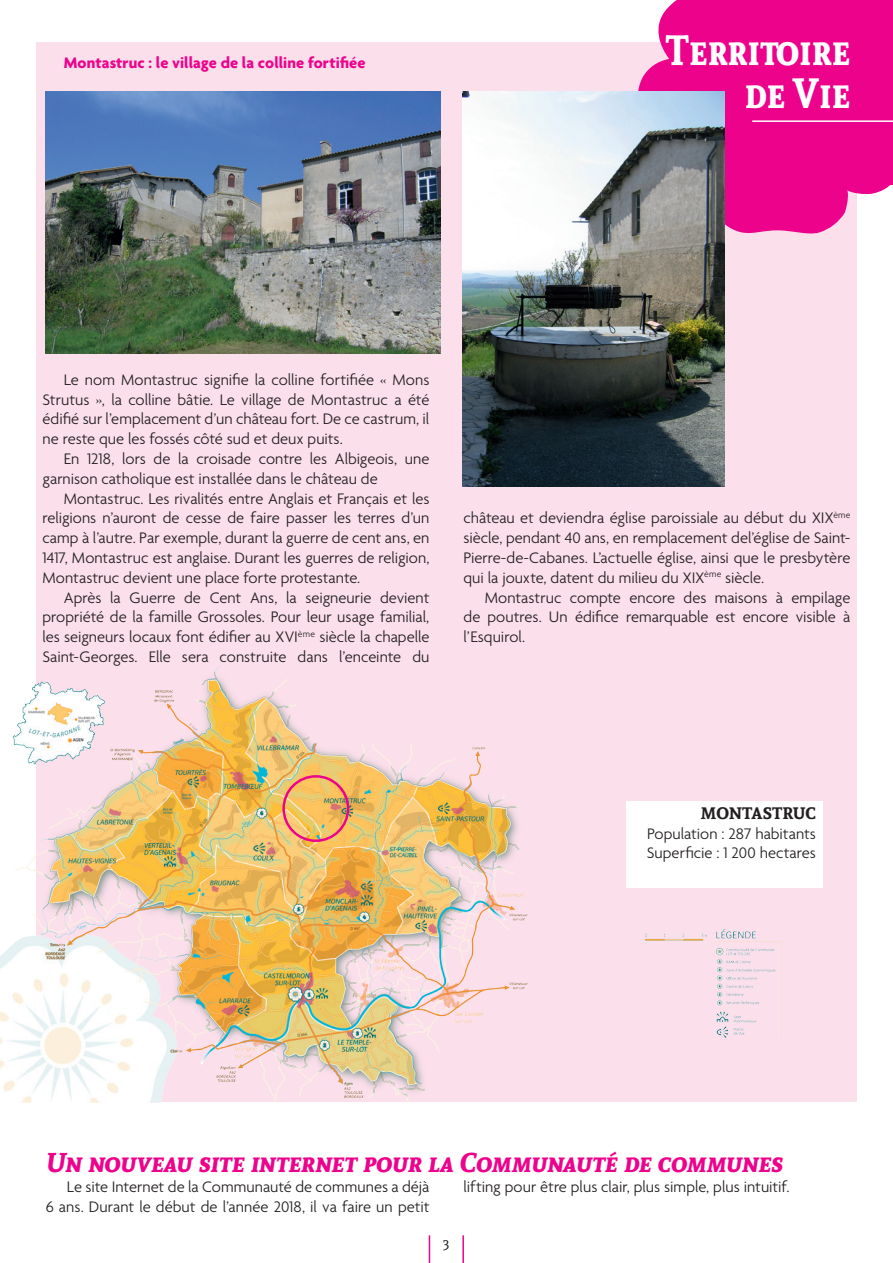
<style>
.page{position:relative;width:893px;height:1263px;background:#fff}
.page>*{position:absolute;margin:0;border:0;box-sizing:border-box;transform-origin:0 0}
.t1{font:700 42px/43.5px "Andada SC";color:#fff;text-align:right;scale:.9 1}
.t2{font:italic 700 27px "Andada SC";letter-spacing:-.015em;color:#ed028c}
.t3{font:300 16.5px/19.8px "Agenda";color:#231f20;text-align:justify}
.t4{font:700 16.5px "Agenda";letter-spacing:.005em;color:#ed028c}
.t5{font:700 16.5px "Andada SC";letter-spacing:-.02em;color:#231f20}
.t6{font:13.5px "Andada SC";color:#231f20}
</style>
<div class="page">
<div style="left:36px;top:43px;width:821px;height:142px;background:#fbdfeb"></div>
<div style="left:36px;top:157px;width:821px;height:1063px;background:#fbdfeb"></div>
<svg style="left:637px;top:0;width:256px;height:234px;background:#ee1895"></svg>
<svg style="left:429px;top:1235px;width:1px;height:28px"></svg>
<hr style="left:462px;top:1235px;width:2px;height:28px;background:#ed028c">
<hr style="left:752px;top:120px;width:141px;height:2px;background:#fff">
<div style="left:0;top:1103px;width:893px;height:126px;background:#fff"></div>
<div style="left:626px;top:801px;width:196px;height:87px;background:#fff"></div>
<img style="left:46px;top:91px;width:395px;height:262px">
<img style="left:462px;top:91px;width:262px;height:395px">
<img style="left:0;top:666px;width:531px;height:437px">
<div style="left:282px;top:775px;width:67px;height:67px;border:2px solid #ed028c;border-radius:50%"></div>
<img style="left:715px;top:929px;width:67px;height:109px">
<img style="left:644px;top:933px;width:63px;height:8px">
<p class="t4" style="left:64px;top:53px;width:303px">Montastruc : le village de la colline fortifiée</p>
<h1 class="t1" style="left:665px;top:27px;width:207px">Territoire de Vie</h1>
<p class="t3" style="left:43px;top:369px;width:388px;text-indent:21px">Le nom Montastruc signifie la colline fortifiée « Mons Strutus », la colline bâtie. Le village de Montastruc a été édifié sur l’emplacement d’un château fort. De ce castrum, il ne reste que les fossés côté sud et deux puits.</p>
<p class="t3" style="left:43px;top:448px;width:388px;text-indent:21px">En 1218, lors de la croisade contre les Albigeois, une garnison catholique est installée dans le château de</p>
<p class="t3" style="left:43px;top:488px;width:388px;text-indent:21px">Montastruc. Les rivalités entre Anglais et Français et les religions n’auront de cesse de faire passer les terres d’un camp à l’autre. Par exemple, durant la guerre de cent ans, en 1417, Montastruc est anglaise. Durant les guerres de religion, Montastruc devient une place forte protestante.</p>
<p class="t3" style="left:43px;top:587px;width:388px;text-indent:21px">Après la Guerre de Cent Ans, la seigneurie devient propriété de la famille Grossoles. Pour leur usage familial, les seigneurs locaux font édifier au XVI<sup>ème</sup> siècle la chapelle Saint-Georges. Elle sera construite dans l’enceinte du</p>
<p class="t3" style="left:463px;top:508px;width:388px">château et deviendra église paroissiale au début du XIX<sup>ème </sup>siècle, pendant 40 ans, en remplacement del’église de Saint-Pierre-de-Cabanes. L’actuelle église, ainsi que le presbytère qui la jouxte, datent du milieu du XIX<sup>ème</sup> siècle.</p>
<p class="t3" style="left:463px;top:587px;width:388px;text-indent:21px">Montastruc compte encore des maisons à empilage de poutres. Un édifice remarquable est encore visible à l’Esquirol.</p>
<p class="t5" style="left:701px;top:801px;width:117px">MONTASTRUC</p>
<p class="t3" style="left:647px;top:823px;width:171px">Population : 287 habitants<br>Superficie : 1 200 hectares</p>
<h2 class="t2" style="left:46px;top:1144px;width:739px">Un nouveau site internet pour la Communauté de communes</h2>
<p class="t3" style="left:46px;top:1176px;width:385px;text-align:right">Le site Internet de la Communauté de communes a déjà<br>6 ans. Durant le début de l’année 2018, il va faire un petit</p>
<p class="t3" style="left:463px;top:1176px;width:327px">lifting pour être plus clair, plus simple, plus intuitif.</p>
<p class="t6" style="left:443px;top:1236px;width:8px">3</p>
</div>
